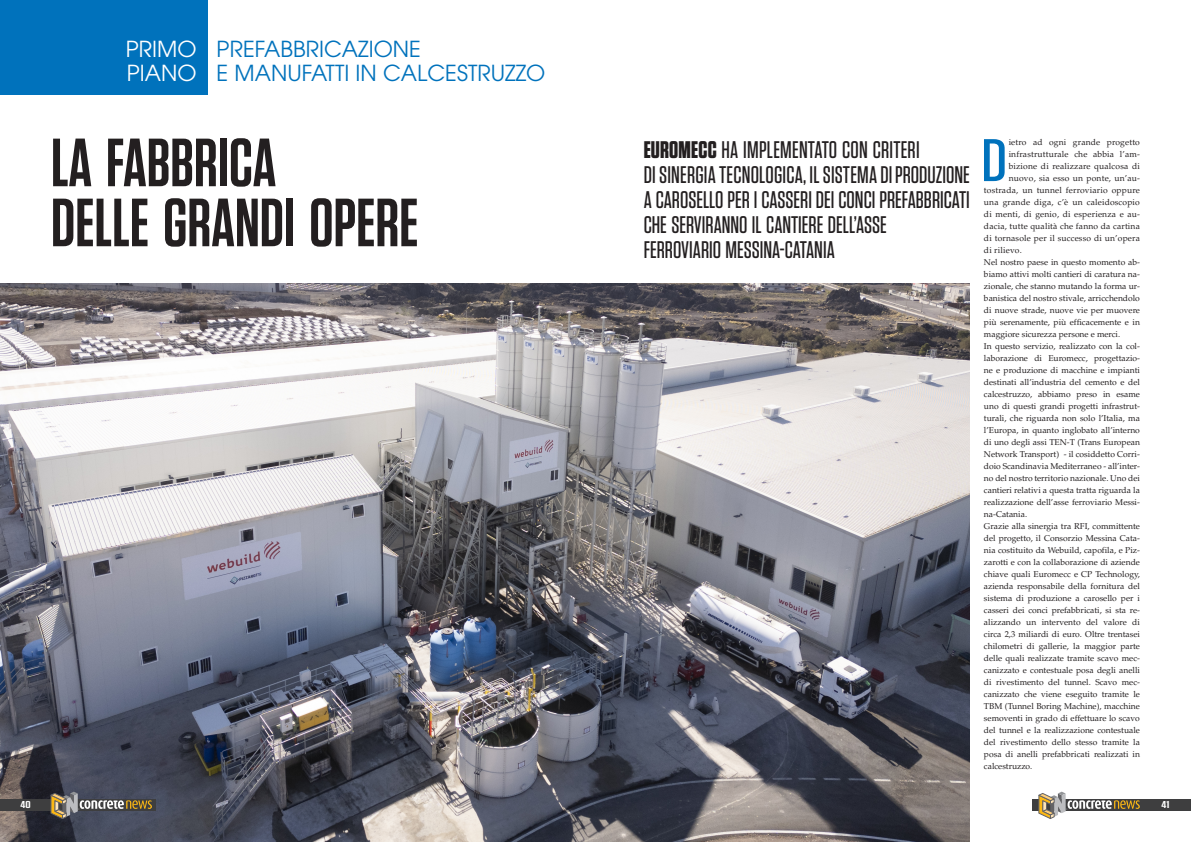
<style>
.page{position:relative;width:1191px;height:842px;background:#fff}
.page>*{position:absolute;margin:0;border:0;box-sizing:border-box;transform-origin:0 0}
.t1{font:600 68px "Tungsten";color:#231f20;scale:.95 1}
.t2{font:500 59.9px "Tungsten";color:#0072bc;scale:1.2 1}
.t3{font:500 24px "Tungsten";color:#231f20;scale:.96 1}
.t4{font:22px "ITC Avant Garde Pro";color:#0072bc}
.t5{font:22px "ITC Avant Garde Pro";color:#fff}
.t6{font:600 10px "Tungsten";color:#fff;scale:1.4 1}
.t7{font:8.5px/12px "Palatino";letter-spacing:.02em;color:#231f20;text-align:justify}
.s1{font-weight:700}
</style>
<div class="page">
<div style="left:1032px;top:799px;width:143px;height:11px;background:#3e3e3f"></div>
<svg style="left:1038px;top:792px;width:101px;height:27px"></svg>
<div style="left:1174px;top:799px;width:17px;height:11px;background:#3e3e3f"></div>
<div style="left:0;top:0;width:207px;height:95px;background:#0072bc"></div>
<img style="left:0;top:283px;width:969px;height:559px">
<div style="left:0;top:799px;width:9px;height:11px;background:#3e3e3f"></div>
<div style="left:8px;top:799px;width:148px;height:11px;background:#3e3e3f"></div>
<svg style="left:51px;top:792px;width:101px;height:27px;background:#6c6966"></svg>
<p class="t5" style="left:126px;top:36px;width:72px">PRIMO</p>
<p class="t5" style="left:127px;top:60px;width:71px">PIANO</p>
<p class="t4" style="left:217px;top:36px;width:206px">PREFABBRICAZIONE</p>
<p class="t4" style="left:217px;top:60px;width:330px">E MANUFATTI IN CALCESTRUZZO</p>
<p class="t1" style="left:51px;top:127px;width:239px">LA FABBRICA</p>
<p class="t1" style="left:51px;top:187px;width:388px">DELLE GRANDI OPERE</p>
<p class="t6" style="left:20px;top:799px;width:9px">40</p>
<p class="t3" style="left:643px;top:137px;width:289px"><span class="s1">EUROMECC</span> HA IMPLEMENTATO CON CRITERI</p>
<p class="t3" style="left:643px;top:162px;width:341px">DI SINERGIA TECNOLOGICA, IL SISTEMA DI PRODUZIONE</p>
<p class="t3" style="left:643px;top:187px;width:341px">A CAROSELLO PER I CASSERI DEI CONCI PREFABBRICATI</p>
<p class="t3" style="left:643px;top:212px;width:255px">CHE SERVIRANNO IL CANTIERE DELL’ASSE</p>
<p class="t3" style="left:643px;top:237px;width:200px">FERROVIARIO MESSINA-CATANIA</p>
<p class="t2" style="left:981px;top:129px;width:23px">D</p>
<p class="t7" style="left:1008px;top:136px;width:133px">ietro ad ogni grande progetto</p>
<p class="t7" style="left:1008px;top:148px;width:133px">infrastrutturale che abbia l’am-</p>
<p class="t7" style="left:1008px;top:160px;width:133px">bizione di realizzare qualcosa di</p>
<p class="t7" style="left:1008px;top:172px;width:133px">nuovo, sia esso un ponte, un’au-</p>
<p class="t7" style="left:984px;top:184px;width:157px">tostrada, un tunnel ferroviario oppure</p>
<p class="t7" style="left:984px;top:196px;width:157px">una grande diga, c’è un caleidoscopio</p>
<p class="t7" style="left:984px;top:208px;width:157px">di menti, di genio, di esperienza e au-</p>
<p class="t7" style="left:984px;top:220px;width:157px">dacia, tutte qualità che fanno da cartina</p>
<p class="t7" style="left:984px;top:232px;width:157px">di tornasole per il successo di un’opera</p>
<p class="t7" style="left:984px;top:244px;width:39px">di rilievo.</p>
<p class="t7" style="left:984px;top:256px;width:157px">Nel nostro paese in questo momento ab&shy;biamo attivi molti cantieri di caratura na&shy;zionale, che stanno mutando la forma ur&shy;banistica del nostro stivale, arricchendolo di nuove strade, nuove vie per muovere più serenamente, più efficacemente e in maggiore sicurezza persone e merci.</p>
<p class="t7" style="left:984px;top:340px;width:157px">In questo servizio, realizzato con la col&shy;laborazione di Euromecc, progettazio&shy;ne e produzione di macchine e impianti destinati all’industria del cemento e del calcestruzzo, abbiamo preso in esame uno di questi grandi progetti infrastrut&shy;turali, che riguarda non solo l’Italia, ma l’Europa, in quanto inglobato all’interno di uno degli assi TEN-T (Trans European Network Transport) - il cosiddetto Corri&shy;doio Scandinavia Mediterraneo - all’inter&shy;no del nostro territorio nazionale. Uno dei cantieri relativi a questa tratta riguarda la realizzazione dell’asse ferroviario Messi&shy;na-Catania.</p>
<p class="t7" style="left:984px;top:520px;width:157px">Grazie alla sinergia tra RFI, committente del progetto, il Consorzio Messina Cata&shy;nia costituito da Webuild, capofila, e Piz&shy;zarotti e con la collaborazione di aziende chiave quali Euromecc e CP Technology, azienda responsabile della fornitura del sistema di produzione a carosello per i casseri dei conci prefabbricati, si sta re&shy;alizzando un intervento del valore di circa 2,3 miliardi di euro. Oltre trentasei chilometri di gallerie, la maggior parte delle quali realizzate tramite scavo mec&shy;canizzato e contestuale posa degli anelli di rivestimento del tunnel. Scavo mec&shy;canizzato che viene eseguito tramite le TBM (Tunnel Boring Machine), macchine semoventi in grado di effettuare lo scavo del tunnel e la realizzazione contestuale del rivestimento dello stesso tramite la posa di anelli prefabbricati realizzati in calcestruzzo.</p>
<p class="t6" style="left:1161px;top:799px;width:7px">41</p>
</div>
